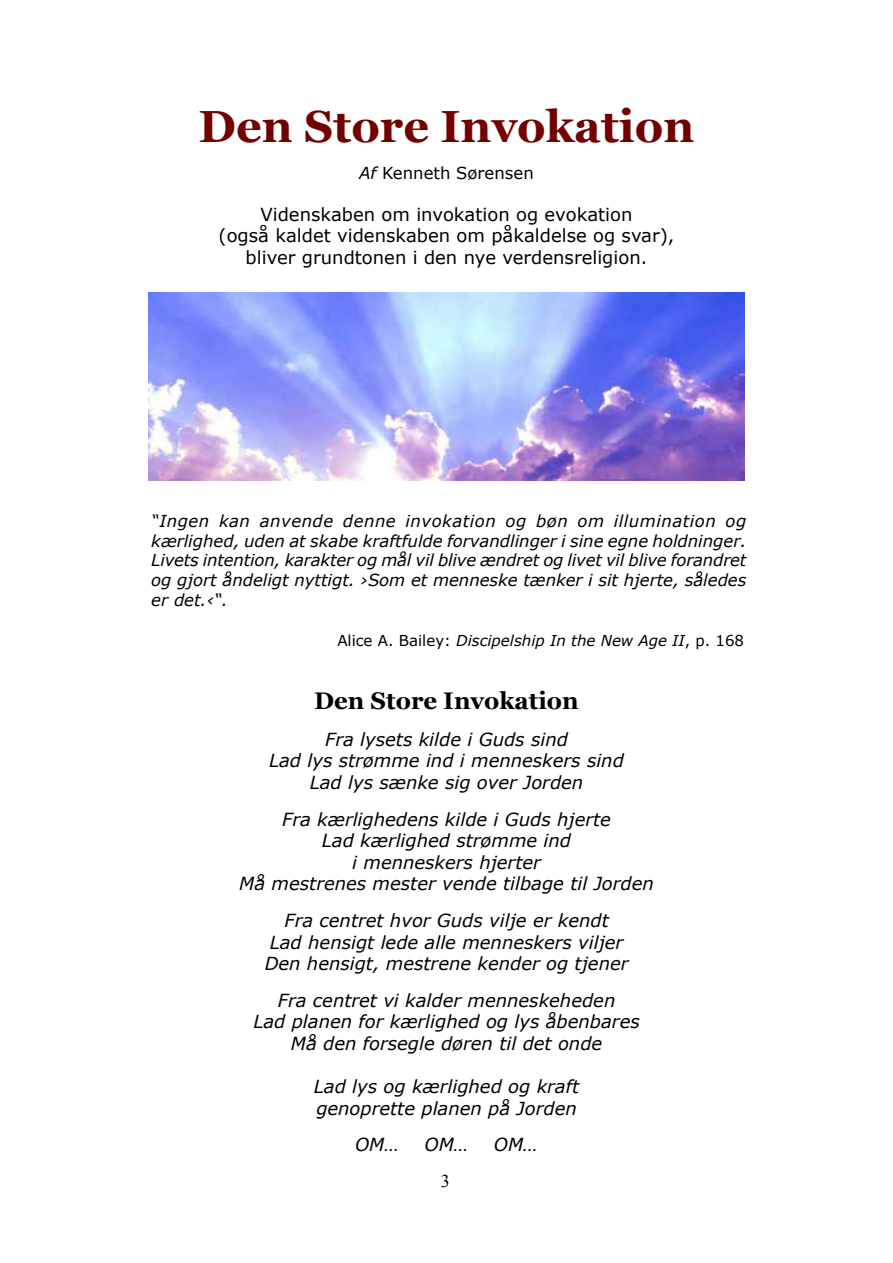
<style>
.page{position:relative;width:893px;height:1263px;background:#fff}
.page>*{position:absolute;margin:0;border:0;box-sizing:border-box;transform-origin:0 0}
.t1{font:700 45px "Georgia";color:#730000}
.t2{font:700 24px "Georgia";color:#000}
.t3{font:italic 18px/21.6px "Verdana";color:#000;text-align:center}
.t4{font:18px/21.6px "Verdana";color:#000;text-align:center}
.t5{font:18px "Times New Roman";color:#000}
.t6{font:italic 16.5px/19.8px "Verdana";color:#000;text-align:justify}
.t7{font:16.5px "Verdana";color:#000}
.t8{font:italic 15px "Verdana";color:#000}
.s1{font-style:italic}
.s2{font-style:normal}
</style>
<div class="page">
<img style="left:149px;top:292px;width:595px;height:188px">
<h1 class="t1" style="left:199px;top:97px;width:497px">Den Store Invokation</h1>
<p class="t7" style="left:359px;top:162px;width:176px"><span class="s1">Af</span> Kenneth Sørensen</p>
<p class="t4" style="left:219px;top:203px;width:457px">Videnskaben om invokation og evokation<br>(også kaldet videnskaben om påkaldelse og svar), bliver grundtonen i den nye verdensreligion.</p>
<p class="t6" style="left:151px;top:511px;width:597px">“Ingen kan anvende denne invokation og bøn om illumination og kærlighed, uden at skabe kraftfulde forvandlinger i sine egne holdninger.<br>Livets intention, karakter og mål vil blive ændret og livet vil blive forandret og gjort åndeligt nyttigt. ›Som et menneske tænker i sit hjerte, således er det.‹“.</p>
<p class="t8" style="left:337px;top:630px;width:408px"><span class="s2">Alice A. Bailey:</span> Discipelship In the New Age II<span class="s2">, p. 168</span></p>
<h2 class="t2" style="left:314px;top:685px;width:266px">Den Store Invokation</h2>
<p class="t3" style="left:269px;top:728px;width:356px">Fra lysets kilde i Guds sind<br>Lad lys strømme ind i menneskers sind<br>Lad lys sænke sig over Jorden</p>
<p class="t3" style="left:239px;top:808px;width:416px">Fra kærlighedens kilde i Guds hjerte<br>Lad kærlighed strømme ind<br>i menneskers hjerter<br>Må mestrenes mester vende tilbage til Jorden</p>
<p class="t3" style="left:265px;top:909px;width:365px">Fra centret hvor Guds vilje er kendt<br>Lad hensigt lede alle menneskers viljer<br>Den hensigt, mestrene kender og tjener</p>
<p class="t3" style="left:253px;top:989px;width:388px">Fra centret vi kalder menneskeheden<br>Lad planen for kærlighed og lys åbenbares<br>Må den forsegle døren til det onde</p>
<p class="t3" style="left:314px;top:1076px;width:267px;text-align:left">Lad lys og kærlighed og kraft genoprette planen på Jorden</p>
<p class="t3" style="left:355px;top:1134px;width:46px">OM…</p>
<p class="t3" style="left:424px;top:1134px;width:46px">OM…</p>
<p class="t3" style="left:494px;top:1134px;width:46px">OM…</p>
<p class="t5" style="left:441px;top:1169px;width:10px">3</p>
</div>
